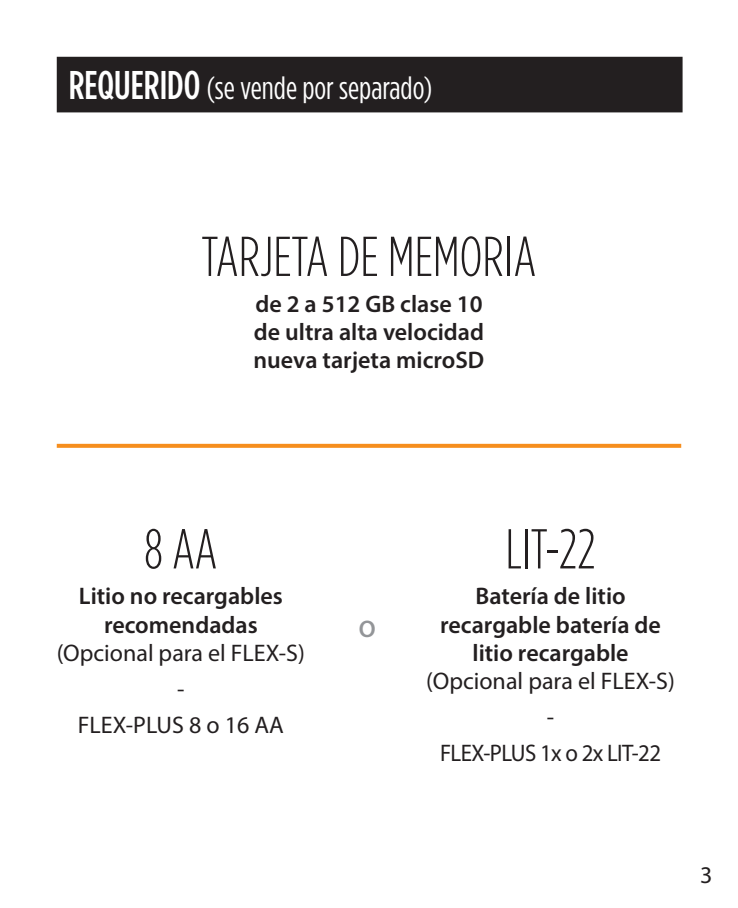
<style>
.page{position:relative;width:738px;height:908px;background:#fff}
.page>*{position:absolute;margin:0;border:0;box-sizing:border-box;transform-origin:0 0}
.t1{font:300 56px "Gotham Condensed";color:#231f20}
.t2{font:32px "Gotham Condensed";color:#fff}
.t3{font:600 24px/28px "Myriad Pro";color:#231f20;text-align:center}
.t4{font:24px/36px "Myriad Pro";color:#231f20;text-align:center}
.t5{font:600 24px "Myriad Pro";color:#939598}
.s1{font-weight:500;font-size:40px}
</style>
<div class="page">
<div style="left:57px;top:57px;width:625px;height:55px;background:#231f20"></div>
<svg style="left:57px;top:443px;width:623px;height:4px;background:#f7a54c"></svg>
<h2 class="t2" style="left:69px;top:69px;width:364px"><span class="s1">REQUERIDO</span> (se vende por separado)</h2>
<h1 class="t1" style="left:201px;top:225px;width:336px">TARJETA DE MEMORIA</h1>
<p class="t3" style="left:253px;top:289px;width:232px;text-align:justify">de 2 a 512 GB clase 10 de ultra alta velocidad nueva tarjeta microSD</p>
<h1 class="t1" style="left:144px;top:517px;width:74px">8 AA</h1>
<p class="t3" style="left:79px;top:581px;width:205px">Litio no recargables recomendadas</p>
<p class="t4" style="left:57px;top:633px;width:249px">(Opcional para el FLEX-S) -<br>FLEX-PLUS 8 o 16 AA</p>
<p class="t5" style="left:358px;top:613px;width:18px">O</p>
<h1 class="t1" style="left:505px;top:517px;width:92px">LIT-22</h1>
<p class="t3" style="left:440px;top:581px;width:222px">Batería de litio recargable batería de litio recargable</p>
<p class="t4" style="left:426px;top:661px;width:250px">(Opcional para el FLEX-S) -<br>FLEX-PLUS 1x o 2x LIT-22</p>
<p class="t4" style="left:699px;top:856px;width:14px">3</p>
</div>
